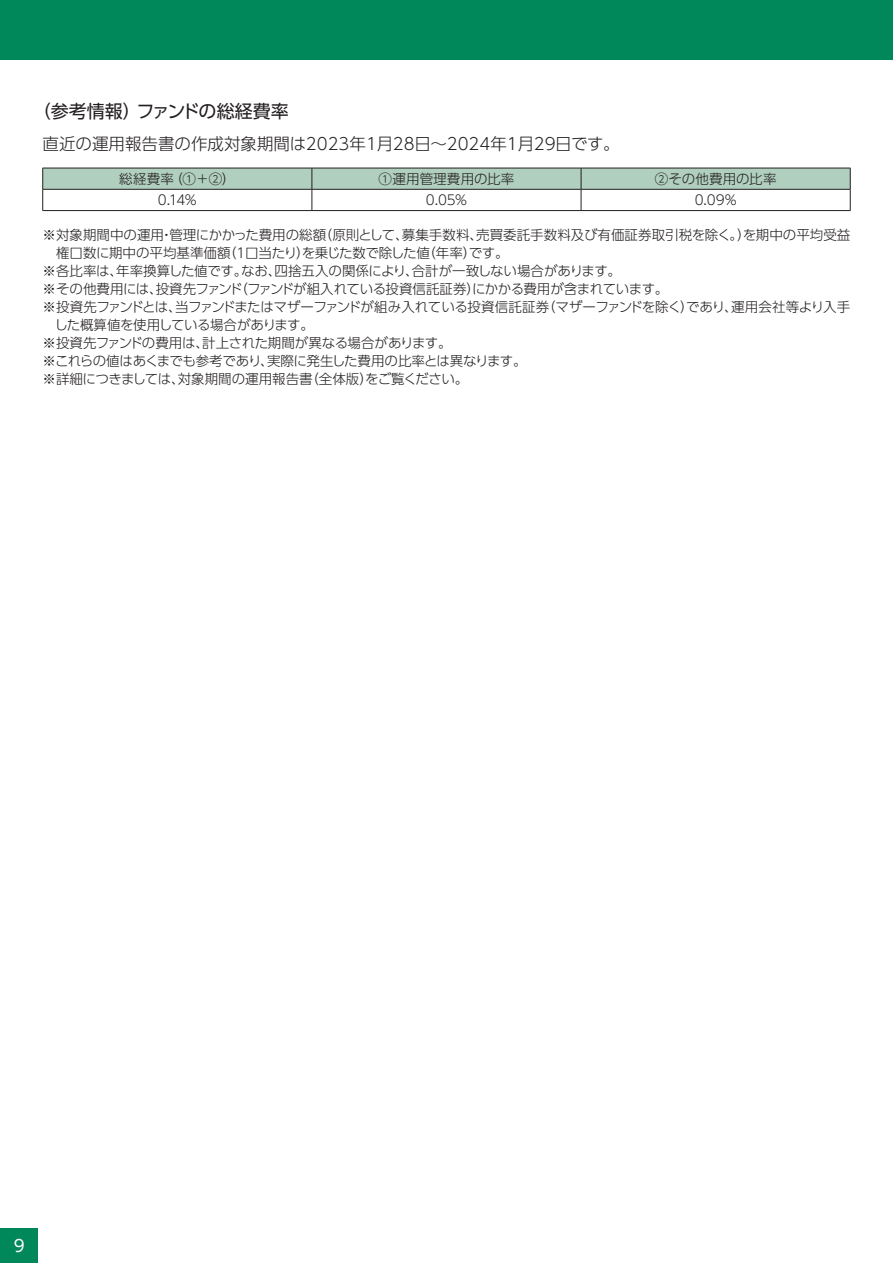
<style>
.page{position:relative;width:893px;height:1263px;background:#fff}
.page>*{position:absolute;margin:0;border:0;box-sizing:border-box;transform-origin:0 0}
.t1{font:18px "UD Shin Go Pro Regular 90 pv RKSJ H";color:#231f20}
.t2{font:16.5px "UD Shin Go Pro Light 90 pv RKSJ H";color:#231f20}
.t3{font:16.5px "UD Shin Go Pro Regular 90 pv RKSJ H";color:#fff}
.t4{font:13.5px "UD Shin Go Pro Light 90 pv RKSJ H";letter-spacing:-.01em;color:#231f20}
.t5{font:13.5px "UD Shin Go Pro Light 90 pv RKSJ H";letter-spacing:-.035em;color:#231f20}
.t6{font:13.5px "UD Shin Go Pro Light 90 pv RKSJ H";letter-spacing:-.03em;color:#231f20}
.t7{font:13.5px "UD Shin Go Pro Light 90 pv RKSJ H";letter-spacing:.015em;color:#231f20}
</style>
<div class="page">
<svg style="left:42px;top:168px;width:809px;height:42px"></svg>
<hr style="left:43px;top:210px;width:807px;height:1px;background:#231f20">
<div style="left:0;top:1228px;width:38px;height:34px;background:#00875a"></div>
<div style="left:0;top:0;width:893px;height:60px;background:#00875a"></div>
<h1 class="t1" style="left:33px;top:104px;width:257px">（参考情報）ファンドの総経費率</h1>
<p class="t2" style="left:43px;top:138px;width:579px">直近の運用報告書の作成対象期間は2023年1月28日～2024年1月29日です。</p>
<p class="t4" style="left:119px;top:174px;width:118px">総経費率（①＋②）</p>
<p class="t7" style="left:379px;top:174px;width:137px">①運用管理費用の比率</p>
<p class="t4" style="left:655px;top:174px;width:123px">②その他費用の比率</p>
<p class="t4" style="left:158px;top:195px;width:40px">0.14%</p>
<p class="t4" style="left:426px;top:195px;width:43px">0.05%</p>
<p class="t4" style="left:695px;top:195px;width:43px">0.09%</p>
<p class="t4" style="left:43px;top:229px;width:809px">※ 対象期間中の運用・管理にかかった費用の総額（原則として、募集手数料、売買委託手数料及び有価証券取引税を除く。）を期中の平均受益</p>
<p class="t4" style="left:56px;top:247px;width:454px">権口数に期中の平均基準価額（１口当たり）を乗じた数で除した値（年率）です。</p>
<p class="t4" style="left:43px;top:265px;width:580px">※各比率は、年率換算した値です。なお、四捨五入の関係により、合計が一致しない場合があります。</p>
<p class="t5" style="left:43px;top:283px;width:627px">※その他費用には、投資先ファンド（ファンドが組入れている投資信託証券）にかかる費用が含まれています。</p>
<p class="t5" style="left:43px;top:301px;width:809px">※ 投資先ファンドとは、当ファンドまたはマザーファンドが組み入れている投資信託証券（マザーファンドを除く）であり、運用会社等より入手</p>
<p class="t6" style="left:54px;top:319px;width:261px">した概算値を使用している場合があります。</p>
<p class="t4" style="left:43px;top:337px;width:410px">※投資先ファンドの費用は、計上された期間が異なる場合があります。</p>
<p class="t5" style="left:43px;top:355px;width:485px">※これらの値はあくまでも参考であり、実際に発生した費用の比率とは異なります。</p>
<p class="t4" style="left:43px;top:373px;width:427px">※詳細につきましては、対象期間の運用報告書（全体版）をご覧ください。</p>
<p class="t3" style="left:14px;top:1239px;width:12px">9</p>
</div>
